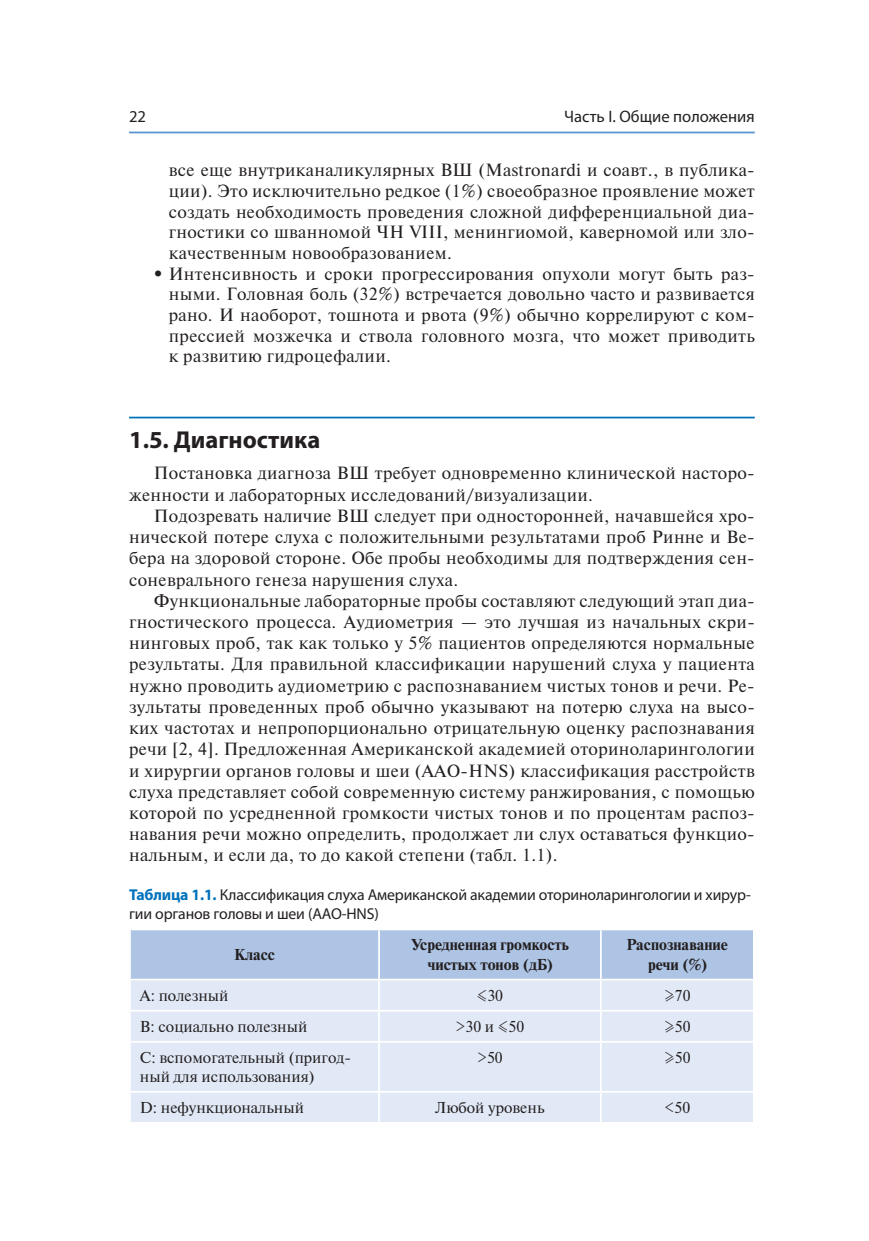
<style>
.page{position:relative;width:869px;height:1241px;background:#fff}
.page>*{position:absolute;margin:0;border:0;box-sizing:border-box;transform-origin:0 0}
.t1{font:700 24.5px "Myriad Pro";color:#231f20}
.t2{font:17.68px/21.2px "Newton";letter-spacing:.02em;color:#231f20;text-align:justify}
.t3{font:16.62px "Myriad Pro";color:#231f20}
.t4{font:15.75px/18.9px "Newton";color:#231f20}
.t5{font:15.75px/18.9px "Myriad Pro";letter-spacing:-.01em;color:#231f20}
.t6{font:700 15.75px/19.2px "Newton";color:#231f20;text-align:center}
.s1{font-size:26.25px}
.s2{font-weight:700;color:#0072bc}
</style>
<div class="page">
<hr style="left:129px;top:132px;width:625px;height:1px;background:#5893ce">
<hr style="left:129px;top:416px;width:625px;height:2px;background:#0072bc">
<div style="left:131px;top:930px;width:621px;height:48px;background:#adc4e5"></div>
<div style="left:131px;top:980px;width:621px;height:141px;background:#e1e9f6"></div>
<hr style="left:378px;top:930px;width:2px;height:48px;background:#fff">
<hr style="left:599px;top:930px;width:2px;height:48px;background:#fff">
<hr style="left:378px;top:980px;width:2px;height:29px;background:#fff">
<hr style="left:599px;top:980px;width:2px;height:29px;background:#fff">
<hr style="left:129px;top:1009px;width:471px;height:2px;background:#fff">
<hr style="left:378px;top:1011px;width:2px;height:29px;background:#fff">
<hr style="left:600px;top:1009px;width:154px;height:2px;background:#fff">
<hr style="left:599px;top:1011px;width:2px;height:29px;background:#fff">
<hr style="left:129px;top:1040px;width:471px;height:2px;background:#fff">
<hr style="left:378px;top:1042px;width:2px;height:48px;background:#fff">
<hr style="left:600px;top:1040px;width:154px;height:2px;background:#fff">
<hr style="left:599px;top:1042px;width:2px;height:48px;background:#fff">
<hr style="left:129px;top:1090px;width:471px;height:2px;background:#fff">
<hr style="left:378px;top:1092px;width:2px;height:29px;background:#fff">
<hr style="left:600px;top:1090px;width:154px;height:2px;background:#fff">
<hr style="left:599px;top:1092px;width:2px;height:29px;background:#fff">
<p class="t3" style="left:129px;top:110px;width:19px">22</p>
<p class="t3" style="left:564px;top:110px;width:192px">Часть I. Общие положения</p>
<p class="t2" style="left:169px;top:161px;width:587px;line-height:20.7px">все еще внутриканаликулярных ВШ (Mastronardi и соавт., в публика&shy;ции). Это исключительно редкое (1%) своеобразное проявление может создать необходимость проведения сложной дифференциальной диа&shy;гностики со шванномой ЧН VIII, менингиомой, каверномой или зло&shy;качественным новообразованием.</p>
<p class="t2" style="left:169px;top:264px;width:587px;line-height:20.7px;text-indent:-20px"><span class="s1">•</span>Интенсивность и сроки прогрессирования опухоли могут быть раз&shy;ными. Головная боль (32%) встречается довольно часто и развивается рано. И наоборот, тошнота и рвота (9%) обычно коррелируют с ком&shy;прессией мозжечка и ствола головного мозга, что может приводить к развитию гидроцефалии.</p>
<h1 class="t1" style="left:129px;top:430px;width:193px">1.5. Диагностика</h1>
<p class="t2" style="left:129px;top:464px;width:627px;text-indent:25px">Постановка диагноза ВШ требует одновременно клинической насторо&shy;женности и лабораторных исследований/визуализации.</p>
<p class="t2" style="left:129px;top:506px;width:627px;text-indent:25px">Подозревать наличие ВШ следует при односторонней, начавшейся хро&shy;нической потере слуха с положительными результатами проб Ринне и Ве&shy;бера на здоровой стороне. Обе пробы необходимы для подтверждения сен&shy;соневрального генеза нарушения слуха.</p>
<p class="t2" style="left:129px;top:591px;width:627px;text-indent:25px">Функциональные лабораторные пробы составляют следующий этап диа&shy;гностического процесса. Аудиометрия — это лучшая из начальных скри&shy;нинговых проб, так как только у 5% пациентов определяются нормальные результаты. Для правильной классификации нарушений слуха у пациента нужно проводить аудиометрию с распознаванием чистых тонов и речи. Ре&shy;зультаты проведенных проб обычно указывают на потерю слуха на высо&shy;ких частотах и непропорционально отрицательную оценку распознавания речи [2, 4]. Предложенная Американской академией оториноларингологии и хирургии органов головы и шеи (ААО-HNS) классификация расстройств слуха представляет собой современную систему ранжирования, с помощью которой по усредненной громкости чистых тонов и по процентам распоз&shy;навания речи можно определить, продолжает ли слух оставаться функцио&shy;нальным, и если да, то до какой степени (табл. 1.1).</p>
<p class="t5" style="left:129px;top:886px;width:623px"><span class="s2">Таблица 1.1.</span> Классификация слуха Американской академии оториноларингологии и хирур&shy;гии органов головы и шеи (ААО-HNS)</p>
<p class="t6" style="left:234px;top:945px;width:42px">Класс</p>
<p class="t6" style="left:411px;top:936px;width:159px">Усредненная громкость чистых тонов (дБ)</p>
<p class="t6" style="left:626px;top:936px;width:103px">Распознавание речи (%)</p>
<p class="t4" style="left:140px;top:986px;width:90px">A: полезный</p>
<p class="t4" style="left:476px;top:986px;width:28px">≤30</p>
<p class="t4" style="left:663px;top:986px;width:28px">≥70</p>
<p class="t4" style="left:140px;top:1018px;width:169px">B: социально полезный</p>
<p class="t4" style="left:455px;top:1018px;width:70px">&gt;30 и ≤50</p>
<p class="t4" style="left:663px;top:1018px;width:28px">≥50</p>
<p class="t4" style="left:140px;top:1049px;width:213px">C: вспомогательный (пригод&shy;ный для использования)</p>
<p class="t4" style="left:477px;top:1049px;width:27px">&gt;50</p>
<p class="t4" style="left:663px;top:1049px;width:28px">≥50</p>
<p class="t4" style="left:140px;top:1099px;width:165px">D: нефункциональный</p>
<p class="t4" style="left:435px;top:1099px;width:110px">Любой уровень</p>
<p class="t4" style="left:664px;top:1099px;width:27px">&lt;50</p>
</div>
